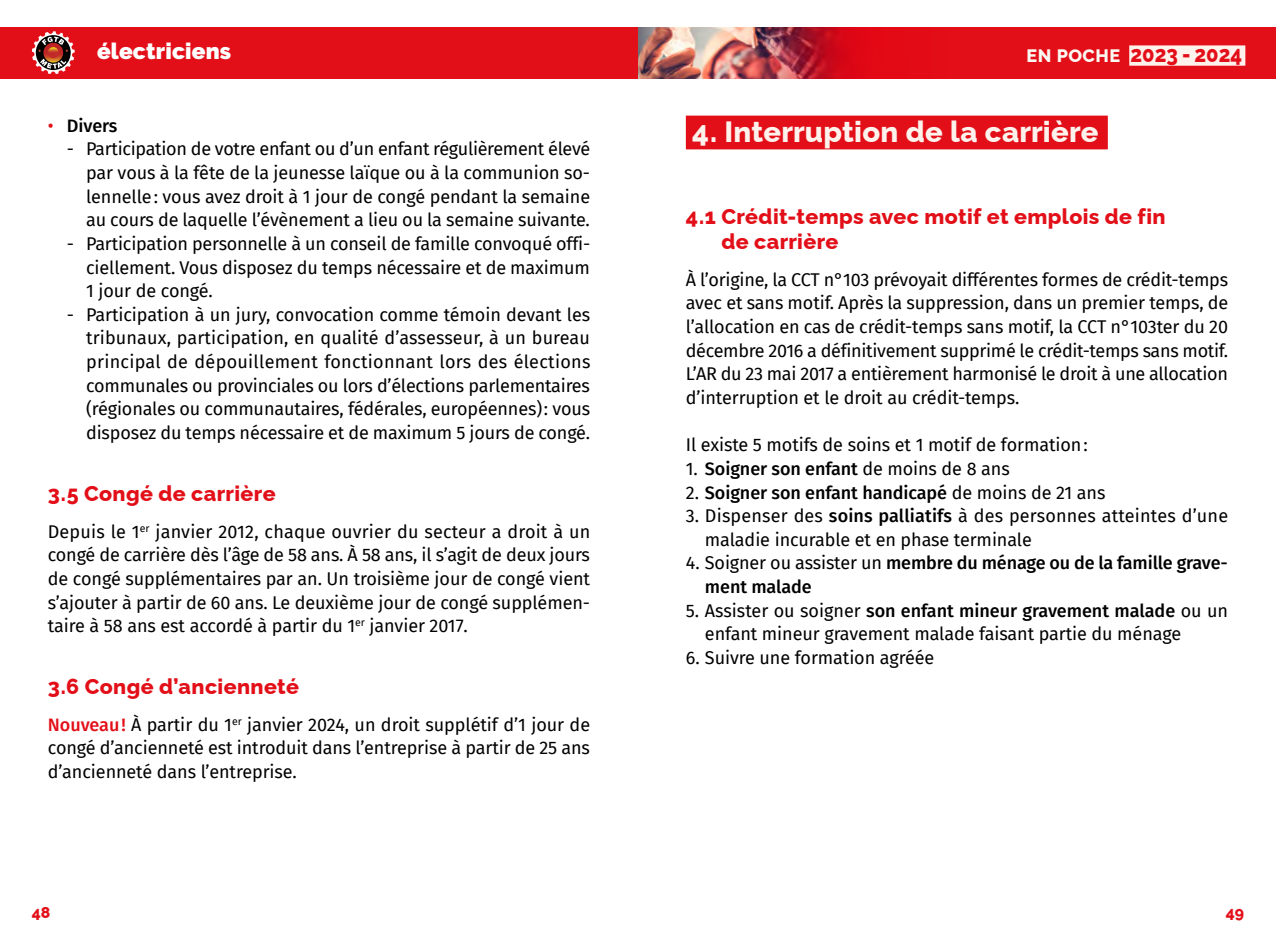
<style>
.page{position:relative;width:1276px;height:948px;background:#fff}
.page>*{position:absolute;margin:0;border:0;box-sizing:border-box;transform-origin:0 0}
.t1{font:800 29.25px "Raleway";letter-spacing:.01em;color:#fef2ed}
.t2{font:800 22.72px "Raleway";color:#e30f18;scale:.89 1}
.t3{font:900 22.5px "Raleway";letter-spacing:.01em;color:#fff}
.t4{font:800 21.38px/25.7px "Raleway";letter-spacing:.02em;color:#e30f18}
.t5{font:18px/23.6px "Fira Sans";letter-spacing:-.005em;color:#000;text-align:justify}
.t6{font:500 18px/23.6px "Fira Sans";letter-spacing:-.005em;color:#000}
.t7{font:800 15.75px "Raleway";color:#e30f18}
.s1{font-size:18px;color:#fbf8f2}
.s2{font-weight:400;color:#e30f18}
.s3{font-weight:500;color:#e30f18}
.s4{font-weight:400}
.s5{font-weight:500}
</style>
<div class="page">
<div style="left:957px;top:27px;width:319px;height:51px;background:#e30f18"></div>
<div style="left:0;top:27px;width:638px;height:51px;background:#e30f18"></div>
<div style="left:1129px;top:45px;width:116px;height:21px;background:#fef2ed"></div>
<svg style="left:32px;top:31px;width:43px;height:43px"></svg>
<img style="left:638px;top:27px;width:319px;height:51px">
<div style="left:686px;top:116px;width:421px;height:33px;background:#e30f18"></div>
<p class="t3" style="left:97px;top:38px;width:136px">électriciens</p>
<p class="t2" style="left:1026px;top:36px;width:244px"><span class="s1">EN POCHE</span> 2023 - 2024</p>
<p class="t6" style="left:48px;top:113px;width:71px"><span class="s2">•</span> Divers</p>
<p class="t5" style="left:86px;top:137px;width:506px;text-indent:-19px">- Participation de votre enfant ou d’un enfant régulièrement élevé par vous à la fête de la jeunesse laïque ou à la communion so&shy;lennelle: vous avez droit à 1 jour de congé pendant la semaine au cours de laquelle l’évènement a lieu ou la semaine suivante.</p>
<p class="t5" style="left:86px;top:231px;width:506px;text-indent:-19px">- Participation personnelle à un conseil de famille convoqué offi&shy;ciellement. Vous disposez du temps nécessaire et de maximum 1 jour de congé.</p>
<p class="t5" style="left:86px;top:302px;width:506px;text-indent:-19px">- Participation à un jury, convocation comme témoin devant les tribunaux, participation, en qualité d’assesseur, à un bureau principal de dépouillement fonctionnant lors des élections communales ou provinciales ou lors d’élections parlementaires (régionales ou communautaires, fédérales, européennes): vous disposez du temps nécessaire et de maximum 5 jours de congé.</p>
<p class="t4" style="left:48px;top:478px;width:229px">3.5 Congé de carrière</p>
<p class="t5" style="left:48px;top:519px;width:544px">Depuis le 1<sup>er</sup> janvier 2012, chaque ouvrier du secteur a droit à un congé de carrière dès l’âge de 58 ans. À 58 ans, il s’agit de deux jours de congé supplémentaires par an. Un troisième jour de congé vient s’ajouter à partir de 60 ans. Le deuxième jour de congé supplémen&shy;taire à 58 ans est accordé à partir du 1<sup>er</sup> janvier 2017.</p>
<p class="t4" style="left:48px;top:671px;width:253px">3.6 Congé d’ancienneté</p>
<p class="t5" style="left:48px;top:712px;width:544px"><span class="s3">Nouveau!</span> À partir du 1<sup>er</sup> janvier 2024, un droit supplétif d’1 jour de congé d’ancienneté est introduit dans l’entreprise à partir de 25 ans d’ancienneté dans l’entreprise.</p>
<h1 class="t1" style="left:692px;top:109px;width:408px">4. Interruption de la carrière</h1>
<p class="t4" style="left:721px;top:201px;width:446px;text-indent:-36px">4.1 Crédit-temps avec motif et emplois de fin de carrière</p>
<p class="t5" style="left:686px;top:267px;width:544px">À l’origine, la CCT n°103 prévoyait différentes formes de crédit-temps avec et sans motif. Après la suppression, dans un premier temps, de l’allocation en cas de crédit-temps sans motif, la CCT n°103ter du 20 décembre 2016 a définitivement supprimé le crédit-temps sans motif.<br>L’AR du 23 mai 2017 a entièrement harmonisé le droit à une allocation d’interruption et le droit au crédit-temps.</p>
<p class="t5" style="left:686px;top:432px;width:403px">Il existe 5 motifs de soins et 1 motif de formation:</p>
<p class="t6" style="left:686px;top:455px;width:325px"><span class="s4">1.</span> Soigner son enfant <span class="s4">de moins de 8 ans</span></p>
<p class="t6" style="left:686px;top:479px;width:421px"><span class="s4">2.</span> Soigner son enfant handicapé <span class="s4">de moins de 21 ans</span></p>
<p class="t5" style="left:705px;top:503px;width:525px;text-indent:-19px">3. Dispenser des <span class="s5">soins palliatifs</span> à des personnes atteintes d’une maladie incurable et en phase terminale</p>
<p class="t6" style="left:705px;top:550px;width:524px;text-indent:-19px"><span class="s4">4. Soigner ou assister un</span> membre du ménage ou de la famille grave&shy;ment malade</p>
<p class="t5" style="left:705px;top:598px;width:524px;text-indent:-19px">5. Assister ou soigner <span class="s5">son enfant mineur gravement malade</span> ou un enfant mineur gravement malade faisant partie du ménage</p>
<p class="t5" style="left:686px;top:645px;width:250px">6. Suivre une formation agréée</p>
<p class="t7" style="left:32px;top:899px;width:20px">48</p>
<p class="t7" style="left:1226px;top:899px;width:20px">49</p>
</div>
